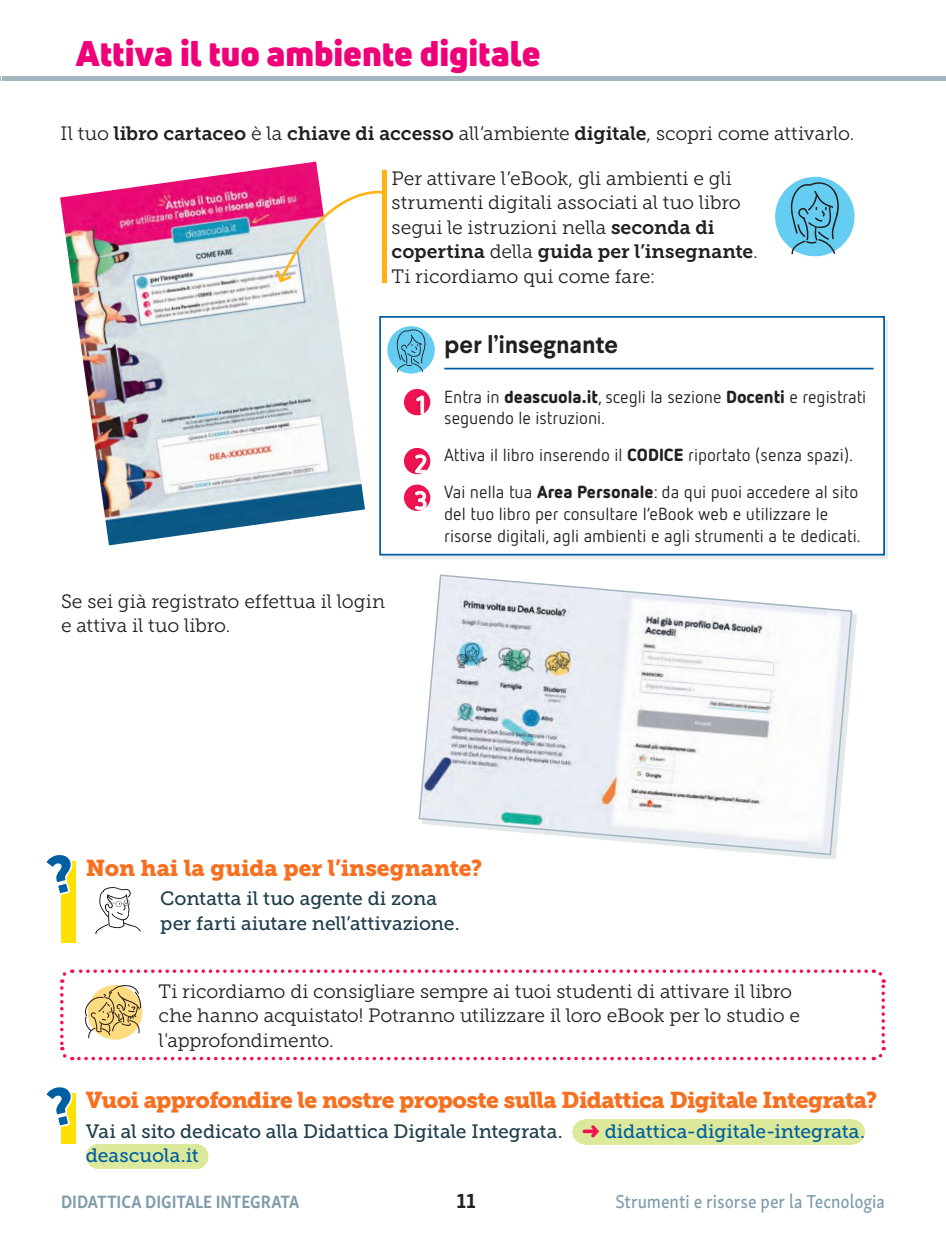
<style>
.page{position:relative;width:946px;height:1244px;background:#fff}
.page>*{position:absolute;margin:0;border:0;box-sizing:border-box;transform-origin:0 0}
.t1{font:900 35px "Uni Neue";letter-spacing:-.005em;color:#ef0078}
.t2{font:700 25.03px/36.6px "Netto OT";color:#fff}
.t3{font:700 24.5px "Larsseit";letter-spacing:-.005em;color:#241f1f}
.t4{font:22.75px "Museo Slab 900";letter-spacing:-.025em;color:#f67020}
.t5{font:22.75px "Museo Slab 900";letter-spacing:-.005em;color:#f67020}
.t6{font:700 21px "Skolar Sans Pro";color:#241f1f}
.t7{font:19.25px/24.5px "Museo Slab 300";color:#241f1f}
.t8{font:19.25px/24.5px "Museo Slab 500";letter-spacing:-.005em;color:#1f3e4c}
.t9{font:19.25px "Museo Slab 700";color:#241f1f}
.t10{font:500 19.25px "Skolar Sans Pro";color:#7f9caa;scale:.9 1}
.t11{font:700 18.38px "Skolar Sans Pro";letter-spacing:-.005em;color:#7f9caa;scale:.9 1}
.t12{font:17.5px/21.9px "Netto OT";color:#241f1f}
.s1{font-family:"Museo Slab 700"}
.s2{font-family:"Museo Slab 300"}
.s3{font-weight:900}
.s4{color:#ef1150}
.s5{color:#005fa1}
</style>
<div class="page">
<div style="left:2px;top:76px;width:943px;height:5px;background:#a3b5bf"></div>
<img style="left:60px;top:161px;width:305px;height:384px">
<div style="left:422px;top:578px;width:434px;height:281px;background:#a3b5bf;opacity:.3"></div>
<svg style="left:418px;top:574px;width:435px;height:281px"></svg>
<div style="left:381px;top:170px;width:5px;height:112px;background:#feb313"></div>
<div style="left:775px;top:177px;width:79px;height:79px;background:#64cdf1;border-radius:50%"></div>
<svg style="left:789px;top:179px;width:50px;height:75px"></svg>
<div style="left:382px;top:319px;width:506px;height:240px;background:#a3b5bf;opacity:.25"></div>
<div style="left:379px;top:316px;width:505px;height:239px;background:#fff;border:2px solid #005fa1"></div>
<hr style="left:444px;top:367px;width:429px;height:2px;background:#005fa1">
<div style="left:404px;top:389px;width:26px;height:26px;background:#ef1150;border-radius:50%"></div>
<div style="left:414px;top:395px;width:8px;height:18px;background:#241f1f;opacity:.2"></div>
<svg style="left:416px;top:395px;width:8px;height:19px"></svg>
<div style="left:404px;top:448px;width:26px;height:26px;background:#ef1150;border-radius:50%"></div>
<div style="left:413px;top:454px;width:11px;height:18px;background:#241f1f;opacity:.2"></div>
<svg style="left:414px;top:454px;width:12px;height:19px"></svg>
<div style="left:404px;top:484px;width:26px;height:27px;background:#ef1150;border-radius:50%"></div>
<div style="left:413px;top:490px;width:11px;height:19px;background:#241f1f;opacity:.2"></div>
<svg style="left:414px;top:491px;width:12px;height:19px"></svg>
<div style="left:387px;top:326px;width:48px;height:47px;background:#64cdf1;border-radius:50%"></div>
<svg style="left:396px;top:327px;width:29px;height:45px"></svg>
<svg style="left:274px;top:183px;width:110px;height:101px"></svg>
<svg style="left:60px;top:969px;width:826px;height:92px"></svg>
<div style="left:584px;top:1119px;width:268px;height:24px;background:#dce99b"></div>
<div style="left:98px;top:1144px;width:98px;height:24px;background:#dce99b"></div>
<div style="left:61px;top:1092px;width:15px;height:51px;background:#ffe000"></div>
<svg style="left:46px;top:1087px;width:26px;height:40px"></svg>
<svg style="left:95px;top:887px;width:46px;height:47px"></svg>
<div style="left:61px;top:860px;width:15px;height:82px;background:#ffe000"></div>
<svg style="left:46px;top:855px;width:26px;height:40px"></svg>
<h1 class="t1" style="left:76px;top:29px;width:466px">Attiva il tuo ambiente digitale</h1>
<p class="t7" style="left:60px;top:121px;width:795px">Il tuo <span class="s1">libro cartaceo</span> è la <span class="s1">chiave di accesso</span> all’ambiente <span class="s1">digitale</span>, scopri come attivarlo.</p>
<p class="t7" style="left:391px;top:166px;width:350px">Per attivare l’eBook, gli ambienti e gli strumenti digitali associati al tuo libro segui le istruzioni nella <span class="s1">seconda di</span></p>
<p class="t9" style="left:391px;top:240px;width:368px">copertina <span class="s2">della</span> guida per l’insegnante<span class="s2">.</span></p>
<p class="t7" style="left:391px;top:264px;width:265px">Ti ricordiamo qui come fare:</p>
<p class="t7" style="left:61px;top:589px;width:325px">Se sei già registrato effettua il login e attiva il tuo libro.</p>
<h2 class="t2" style="left:416px;top:386px;width:12px">1</h2>
<h2 class="t2" style="left:414px;top:445px;width:15px">2<br>3</h2>
<p class="t3" style="left:444px;top:328px;width:175px">per l’insegnante</p>
<p class="t12" style="left:444px;top:385px;width:423px">Entra in <span class="s3">deascuola.it</span>, scegli la sezione <span class="s3">Docenti</span> e registrati seguendo le istruzioni.</p>
<p class="t12" style="left:444px;top:436px;width:415px;line-height:36.8px">Attiva il libro inserendo il <span class="s3">CODICE</span> riportato (senza spazi).<br>Vai nella tua <span class="s3">Area Personale</span>: da qui puoi accedere al sito</p>
<p class="t12" style="left:444px;top:502px;width:418px">del tuo libro per consultare l’eBook web e utilizzare le risorse digitali, agli ambienti e agli strumenti a te dedicati.</p>
<p class="t5" style="left:86px;top:854px;width:398px">Non hai la guida per l’insegnante?</p>
<p class="t8" style="left:160px;top:886px;width:301px">Contatta il tuo agente di zona per farti aiutare nell’attivazione.</p>
<p class="t7" style="left:159px;top:978px;width:643px">Ti ricordiamo di consigliare sempre ai tuoi studenti di attivare il libro che hanno acquistato! Potranno utilizzare il loro eBook per lo studio e l'approfondimento.</p>
<p class="t4" style="left:86px;top:1086px;width:792px">Vuoi approfondire le nostre proposte sulla Didattica Digitale Integrata?</p>
<p class="t8" style="left:86px;top:1118px;width:780px">Vai al sito dedicato alla Didattica Digitale Integrata. <span class="s4">➜</span> <span class="s5">didattica-digitale-integrata. deascuola.it</span></p>
<p class="t11" style="left:61px;top:1186px;width:266px">DIDATTICA DIGITALE INTEGRATA</p>
<p class="t6" style="left:456px;top:1183px;width:21px">11</p>
<p class="t10" style="left:615px;top:1186px;width:301px">Strumenti e risorse per la Tecnologia</p>
</div>
